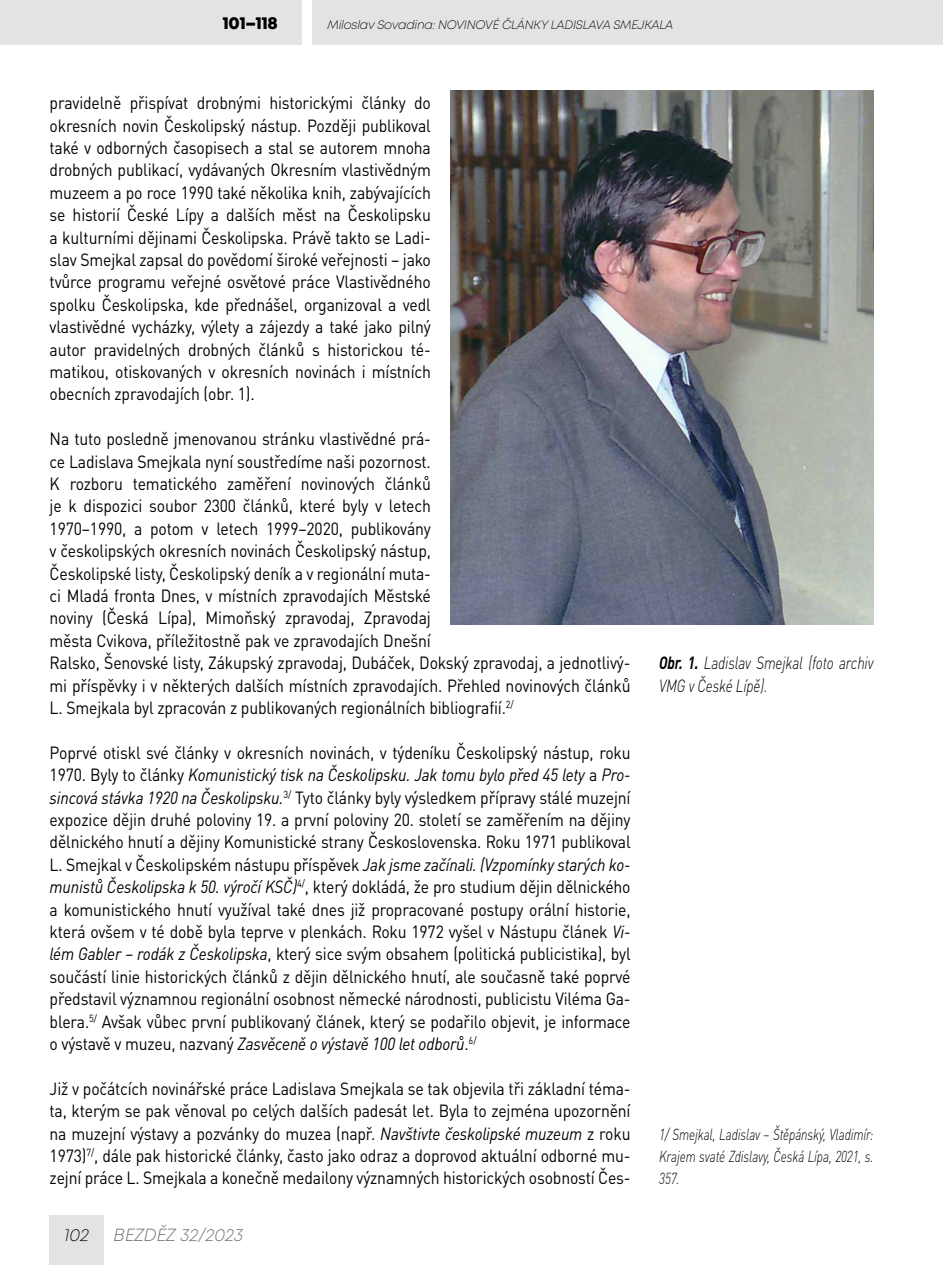
<style>
.page{position:relative;width:943px;height:1265px;background:#fff}
.page>*{position:absolute;margin:0;border:0;box-sizing:border-box;transform-origin:0 0}
.t1{font:17.5px/22.4px "DIN Pro";letter-spacing:-.01em;color:#000;text-align:justify;scale:.9 1}
.t2{font:italic 300 17.5px/22.4px "DIN Pro";letter-spacing:-.01em;color:#000;scale:.8 1}
.t3{font:italic 300 17.5px "Mont";color:#646363}
.t4{font:800 17.5px "Mont";letter-spacing:-.02em;color:#000}
.t5{font:italic 300 17.5px "Mont";color:#000}
.t6{font:italic 300 15.75px/22.4px "DIN Pro";letter-spacing:-.01em;color:#000;text-align:justify;scale:.77 1}
.t7{font:italic 300 12.25px "Mont";letter-spacing:-.02em;color:#000}
.s1{font-style:italic}
.s2{font-weight:700}
</style>
<div class="page">
<div style="left:0;top:0;width:301px;height:45px;background:#e3e3e3"></div>
<div style="left:312px;top:0;width:631px;height:45px;background:#e3e3e3"></div>
<div style="left:50px;top:1216px;width:54px;height:49px;background:#e3e3e3"></div>
<img style="left:451px;top:91px;width:422px;height:533px">
<p class="t4" style="left:222px;top:12px;width:57px">101–118</p>
<p class="t7" style="left:327px;top:17px;width:347px">Miloslav Sovadina: NOVINOVÉ ČLÁNKY LADISLAVA SMEJKALA</p>
<p class="t1" style="left:50px;top:90px;width:425px">pravidelně přispívat drobnými historickými články do okresních novin Českolipský nástup. Později publikoval také v odborných časopisech a stal se autorem mnoha drobných publikací, vydávaných Okresním vlastivědným muzeem a po roce 1990 také několika knih, zabývajících se historií České Lípy a dalších měst na Českolipsku a kulturními dějinami Českolipska. Právě takto se Ladi&shy;slav Smejkal zapsal do povědomí široké veřejnosti – jako tvůrce programu veřejné osvětové práce Vlastivědného spolku Českolipska, kde přednášel, organizoval a vedl vlastivědné vycházky, výlety a zájezdy a také jako pilný autor pravidelných drobných článků s historickou té&shy;matikou, otiskovaných v okresních novinách i místních obecních zpravodajích (obr. 1).</p>
<p class="t1" style="left:50px;top:426px;width:647px;text-align:left">Na tuto posledně jmenovanou stránku vlastivědné prá-<br>ce Ladislava Smejkala nyní soustředíme naši pozornost.<br>K rozboru tematického zaměření novinových článků<br>je k dispozici soubor 2300 článků, které byly v letech<br>1970–1990, a potom v letech 1999–2020, publikovány<br>v českolipských okresních novinách Českolipský nástup,<br>Českolipské listy, Českolipský deník a v regionální muta-<br>ci Mladá fronta Dnes, v místních zpravodajích Městské<br>noviny (Česká Lípa), Mimoňský zpravodaj, Zpravodaj<br>města Cvikova, příležitostně pak ve zpravodajích Dnešní<br>Ralsko, Šenovské listy, Zákupský zpravodaj, Dubáček, Dokský zpravodaj, a jednotlivý&shy;mi příspěvky i v některých dalších místních zpravodajích. Přehled novinových článků L. Smejkala byl zpracován z publikovaných regionálních bibliografií.<sup>2/</sup></p>
<p class="t1" style="left:50px;top:739px;width:647px">Poprvé otiskl své články v okresních novinách, v týdeníku Českolipský nástup, roku 1970. Byly to články <span class="s1">Komunistický tisk na Českolipsku. Jak tomu bylo před 45 lety</span> a <span class="s1">Pro&shy;sincová stávka 1920 na Českolipsku.</span><sup>3/</sup> Tyto články byly výsledkem přípravy stálé muzejní expozice dějin druhé poloviny 19. a první poloviny 20. století se zaměřením na dějiny dělnického hnutí a dějiny Komunistické strany Československa. Roku 1971 publikoval L. Smejkal v Českolipském nástupu příspěvek <span class="s1">Jak jsme začínali. (Vzpomínky starých ko&shy;munistů Českolipska k 50. výročí KSČ)</span><sup>4/</sup>, který dokládá, že pro studium dějin dělnického a komunistického hnutí využíval také dnes již propracované postupy orální historie, která ovšem v té době byla teprve v plenkách. Roku 1972 vyšel v Nástupu článek <span class="s1">Vi&shy;lém Gabler – rodák z Českolipska</span>, který sice svým obsahem (politická publicistika), byl součástí linie historických článků z dějin dělnického hnutí, ale současně také poprvé představil významnou regionální osobnost německé národnosti, publicistu Viléma Ga&shy;blera.<sup>5/</sup> Avšak vůbec první publikovaný článek, který se podařilo objevit, je informace o výstavě v muzeu, nazvaný <span class="s1">Zasvěceně o výstavě 100 let odborů</span>.<sup>6/</sup></p>
<p class="t1" style="left:50px;top:1075px;width:647px">Již v počátcích novinářské práce Ladislava Smejkala se tak objevila tři základní téma&shy;ta, kterým se pak věnoval po celých dalších padesát let. Byla to zejména upozornění na muzejní výstavy a pozvánky do muzea (např. <span class="s1">Navštivte českolipské muzeum</span> z roku 1973)<sup>7/</sup>, dále pak historické články, často jako odraz a doprovod aktuální odborné mu&shy;zejní práce L. Smejkala a konečně medailony významných historických osobností Čes-</p>
<p class="t5" style="left:64px;top:1224px;width:27px">102</p>
<p class="t3" style="left:114px;top:1224px;width:131px">BEZDĚZ 32/2023</p>
<p class="t2" style="left:659px;top:650px;width:269px"><span class="s2">Obr. 1.</span> Ladislav Smejkal (foto archiv<br>VMG v České Lípě).</p>
<p class="t6" style="left:659px;top:1121px;width:280px">1/ Smejkal, Ladislav – Štěpánský, Vladimír:<br>Krajem svaté Zdislavy, Česká Lípa, 2021, s.<br>357.</p>
</div>
